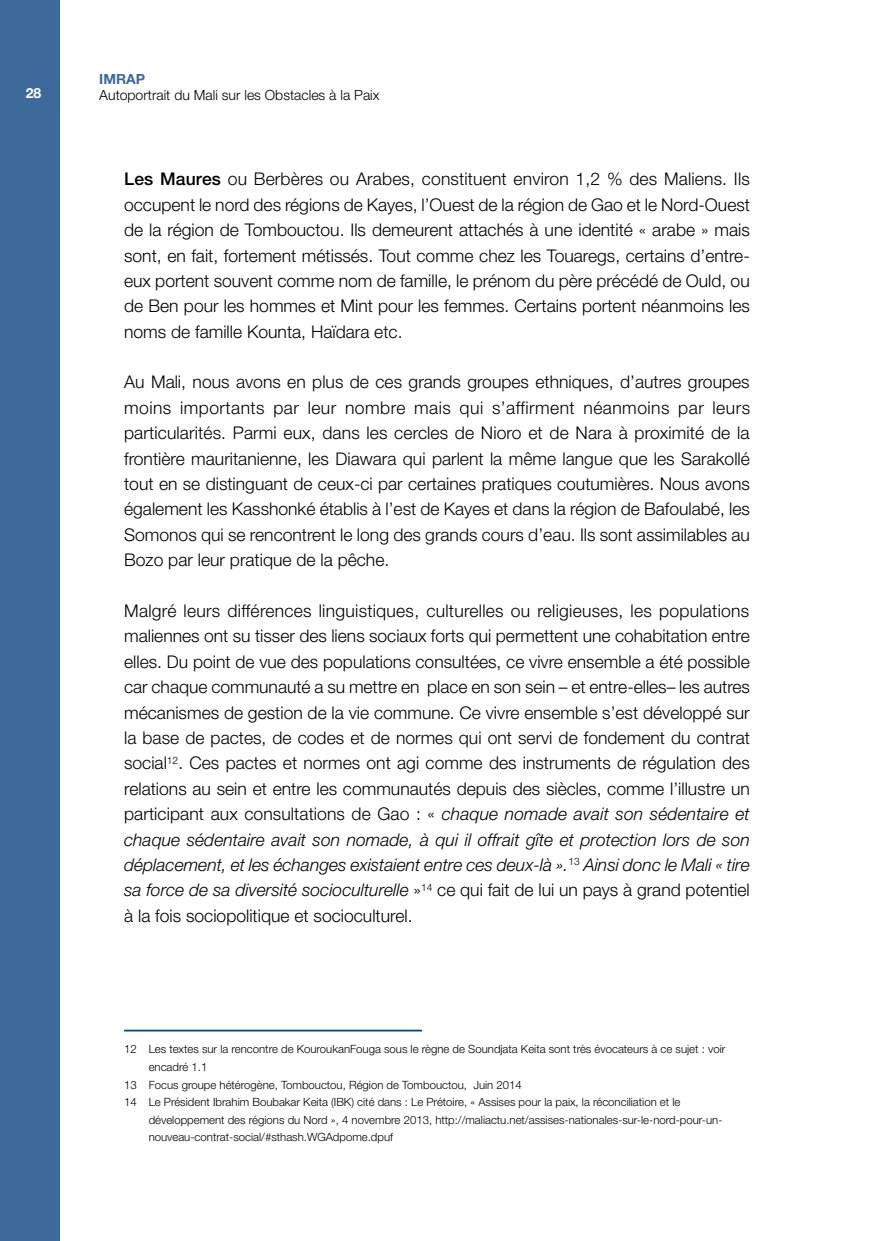
<style>
.page{position:relative;width:874px;height:1241px;background:#fff}
.page>*{position:absolute;margin:0;border:0;box-sizing:border-box;transform-origin:0 0}
.t1{font:300 17.5px/25.4px "Helvetica Neue LT Std";color:#000;text-align:justify}
.t2{font:300 14px "Helvetica Neue LT Std";color:#000}
.t3{font:700 14px "Helvetica Neue LT Std";color:#3d699b}
.t4{font:700 14px "Helvetica Neue LT Std";color:#fff}
.t5{font:300 11.38px "Helvetica Neue LT Std";color:#000}
.s1{font-weight:500}
.s2{font-style:italic}
</style>
<div class="page">
<div style="left:0;top:0;width:60px;height:1240px;background:#3d699b"></div>
<hr style="left:124px;top:1029px;width:298px;height:2px;background:#00447c">
<p class="t3" style="left:99px;top:70px;width:47px">IMRAP</p>
<p class="t4" style="left:26px;top:85px;width:17px">28</p>
<p class="t2" style="left:99px;top:87px;width:282px">Autoportrait du Mali sur les Obstacles à la Paix</p>
<p class="t1" style="left:124px;top:166px;width:627px"><span class="s1">Les Maures</span> ou Berbères ou Arabes, constituent environ 1,2 % des Maliens. Ils occupent le nord des régions de Kayes, l’Ouest de la région de Gao et le Nord-Ouest de la région de Tombouctou. Ils demeurent attachés à une identité « arabe » mais sont, en fait, fortement métissés. Tout comme chez les Touaregs, certains d’entre&shy;eux portent souvent comme nom de famille, le prénom du père précédé de Ould, ou de Ben pour les hommes et Mint pour les femmes. Certains portent néanmoins les noms de famille Kounta, Haïdara etc.</p>
<p class="t1" style="left:124px;top:369px;width:627px">Au Mali, nous avons en plus de ces grands groupes ethniques, d’autres groupes moins importants par leur nombre mais qui s’affirment néanmoins par leurs particularités. Parmi eux, dans les cercles de Nioro et de Nara à proximité de la frontière mauritanienne, les Diawara qui parlent la même langue que les Sarakollé tout en se distinguant de ceux-ci par certaines pratiques coutumières. Nous avons également les Kasshonké établis à l’est de Kayes et dans la région de Bafoulabé, les Somonos qui se rencontrent le long des grands cours d’eau. Ils sont assimilables au Bozo par leur pratique de la pêche.</p>
<p class="t1" style="left:124px;top:597px;width:627px">Malgré leurs différences linguistiques, culturelles ou religieuses, les populations maliennes ont su tisser des liens sociaux forts qui permettent une cohabitation entre elles. Du point de vue des populations consultées, ce vivre ensemble a été possible car chaque communauté a su mettre en place en son sein – et entre-elles– les autres mécanismes de gestion de la vie commune. Ce vivre ensemble s’est développé sur la base de pactes, de codes et de normes qui ont servi de fondement du contrat social<sup>12</sup>. Ces pactes et normes ont agi comme des instruments de régulation des relations au sein et entre les communautés depuis des siècles, comme l’illustre un participant aux consultations de Gao : « <span class="s2">chaque nomade avait son sédentaire et chaque sédentaire avait son nomade, à qui il offrait gîte et protection lors de son déplacement, et les échanges existaient entre ces deux-là ».</span><sup>13</sup> <span class="s2">Ainsi donc le Mali « tire sa force de sa diversité socioculturelle</span> »<sup>14</sup> ce qui fait de lui un pays à grand potentiel à la fois sociopolitique et socioculturel.</p>
<p class="t5" style="left:124px;top:1042px;width:602px">12 Les textes sur la rencontre de KouroukanFouga sous le règne de Soundjata Keita sont très évocateurs à ce sujet : voir</p>
<p class="t5" style="left:149px;top:1059px;width:60px">encadré 1.1</p>
<p class="t5" style="left:124px;top:1077px;width:399px">13 Focus groupe hétérogène, Tombouctou, Région de Tombouctou, Juin 2014</p>
<p class="t5" style="left:124px;top:1094px;width:557px">14 Le Président Ibrahim Boubakar Keita (IBK) cité dans : Le Prétoire, « Assises pour la paix, la réconciliation et le</p>
<p class="t5" style="left:149px;top:1112px;width:575px">développement des régions du Nord », 4 novembre 2013, http://maliactu.net/assises-nationales-sur-le-nord-pour-un-</p>
<p class="t5" style="left:149px;top:1129px;width:246px">nouveau-contrat-social/#sthash.WGAdpome.dpuf</p>
</div>
